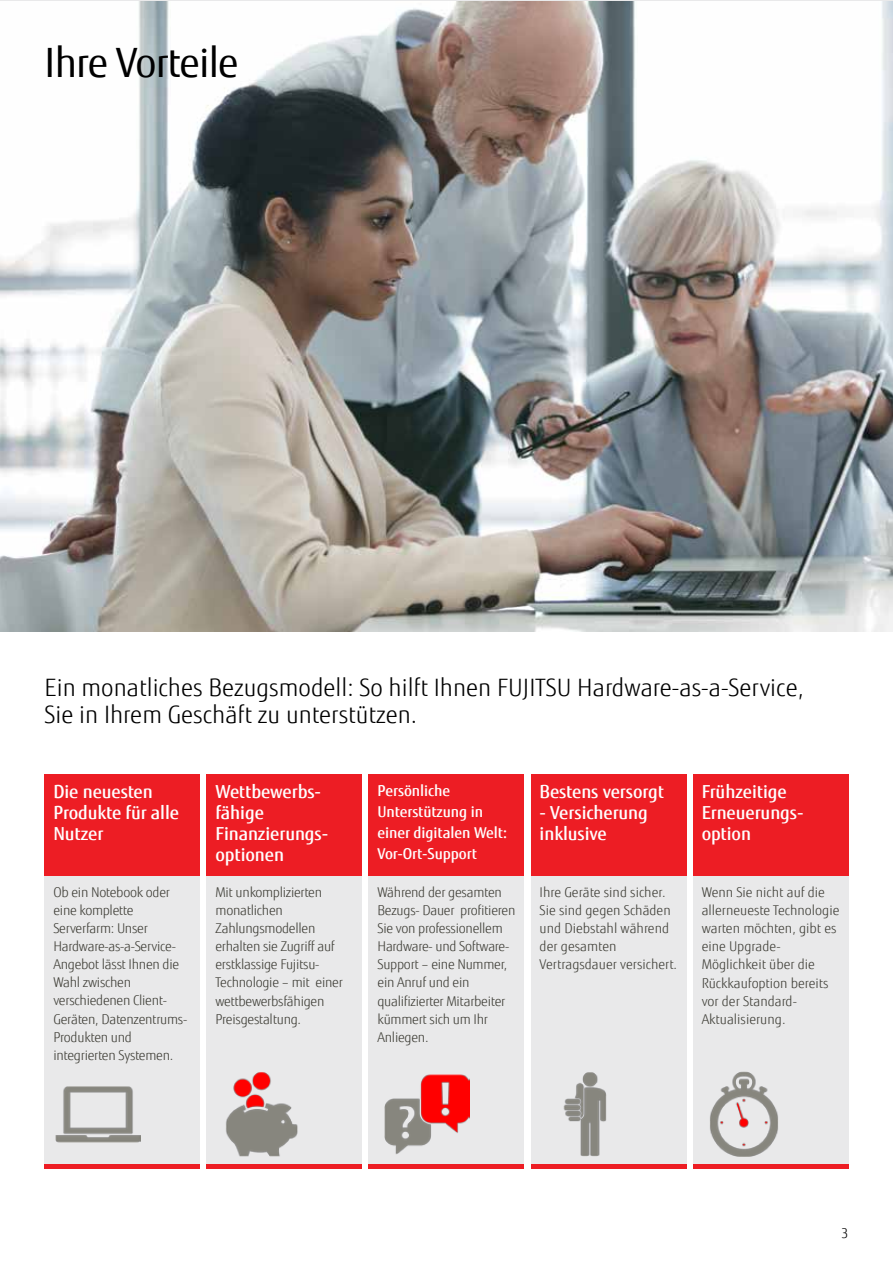
<style>
.page{position:relative;width:893px;height:1263px;background:#fff}
.page>*{position:absolute;margin:0;border:0;box-sizing:border-box;transform-origin:0 0}
.t1{font:40.5px "Fujitsu Sans";letter-spacing:-.02em;color:#000}
.t2{font:300 24px/27px "Fujitsu Sans";color:#000}
.t3{font:500 18px/21px "Fujitsu Sans";letter-spacing:-.005em;color:#fff}
.t4{font:500 15px/21px "Fujitsu Sans";letter-spacing:-.005em;color:#fff}
.t5{font:300 13.5px/18px "Fujitsu Sans";letter-spacing:-.02em;color:#403f38}
.t6{font:300 13.5px/18px "Fujitsu Sans";color:#403f38}
.t7{font:300 13.5px "Fujitsu Sans";color:#000}
</style>
<div class="page">
<img style="left:0;top:1px;width:893px;height:630px">
<div style="left:45px;top:774px;width:155px;height:102px;background:#ed1d24"></div>
<div style="left:207px;top:774px;width:155px;height:102px;background:#ed1d24"></div>
<div style="left:369px;top:774px;width:155px;height:102px;background:#ed1d24"></div>
<div style="left:531px;top:774px;width:155px;height:102px;background:#ed1d24"></div>
<div style="left:693px;top:774px;width:155px;height:102px;background:#ed1d24"></div>
<div style="left:45px;top:876px;width:155px;height:293px;background:#e9e9ea"></div>
<div style="left:207px;top:876px;width:155px;height:293px;background:#e9e9ea"></div>
<div style="left:369px;top:876px;width:155px;height:293px;background:#e9e9ea"></div>
<div style="left:531px;top:876px;width:155px;height:293px;background:#e9e9ea"></div>
<div style="left:693px;top:876px;width:155px;height:293px;background:#e9e9ea"></div>
<div style="left:207px;top:1164px;width:155px;height:5px;background:#ed1d24"></div>
<div style="left:45px;top:1164px;width:155px;height:5px;background:#ed1d24"></div>
<div style="left:369px;top:1164px;width:155px;height:5px;background:#ed1d24"></div>
<div style="left:531px;top:1164px;width:155px;height:5px;background:#ed1d24"></div>
<div style="left:693px;top:1164px;width:155px;height:5px;background:#ed1d24"></div>
<img style="left:226px;top:1072px;width:72px;height:85px">
<img style="left:385px;top:1074px;width:85px;height:81px">
<img style="left:55px;top:1086px;width:85px;height:57px">
<img style="left:563px;top:1072px;width:44px;height:85px">
<img style="left:710px;top:1071px;width:68px;height:86px">
<h1 class="t1" style="left:45px;top:38px;width:196px">Ihre Vorteile</h1>
<h2 class="t2" style="left:45px;top:674px;width:761px">Ein monatliches Bezugsmodell: So hilft Ihnen FUJITSU Hardware-as-a-Service,<br>Sie in Ihrem Geschäft zu unterstützen.</h2>
<h3 class="t3" style="left:53px;top:781px;width:127px">Die neuesten<br>Produkte für alle<br>Nutzer</h3>
<h3 class="t3" style="left:215px;top:781px;width:114px">Wettbewerbs&shy;fähige<br>Finanzierungs&shy;optionen</h3>
<p class="t4" style="left:378px;top:780px;width:131px">Persönliche<br>Unterstützung in einer digitalen Welt:<br>Vor-Ort-Support</p>
<h3 class="t3" style="left:540px;top:781px;width:126px">Bestens versorgt</h3>
<h3 class="t3" style="left:540px;top:802px;width:110px">- Versicherung inklusive</h3>
<h3 class="t3" style="left:702px;top:781px;width:103px">Frühzeitige<br>Erneuerungs&shy;option</h3>
<p class="t5" style="left:53px;top:883px;width:135px">Ob ein Notebook oder eine komplette<br>Serverfarm: Unser<br>Hardware-as-a-Service-<br>Angebot lässt Ihnen die<br>Wahl zwischen verschiedenen Client-<br>Geräten, Datenzentrums-<br>Produkten und integrierten Systemen.</p>
<p class="t5" style="left:215px;top:883px;width:129px">Mit unkomplizierten monatlichen<br>Zahlungsmodellen erhalten sie Zugriff auf erstklassige Fujitsu-<br>Technologie – mit einer wettbewerbsfähigen<br>Preisgestaltung.</p>
<p class="t5" style="left:378px;top:883px;width:139px">Während der gesamten<br>Bezugs- Dauer profitieren<br>Sie von professionellem<br>Hardware- und Software-<br>Support – eine Nummer, ein Anruf und ein qualifizierter Mitarbeiter kümmert sich um Ihr<br>Anliegen.</p>
<p class="t6" style="left:540px;top:883px;width:139px">Ihre Geräte sind sicher.<br>Sie sind gegen Schäden und Diebstahl während der gesamten<br>Vertragsdauer versichert.</p>
<p class="t6" style="left:702px;top:883px;width:139px">Wenn Sie nicht auf die allerneueste Technologie warten möchten, gibt es eine Upgrade-<br>Möglichkeit über die<br>Rückkaufoption bereits vor der Standard-<br>Aktualisierung.</p>
<p class="t7" style="left:841px;top:1225px;width:9px">3</p>
</div>
